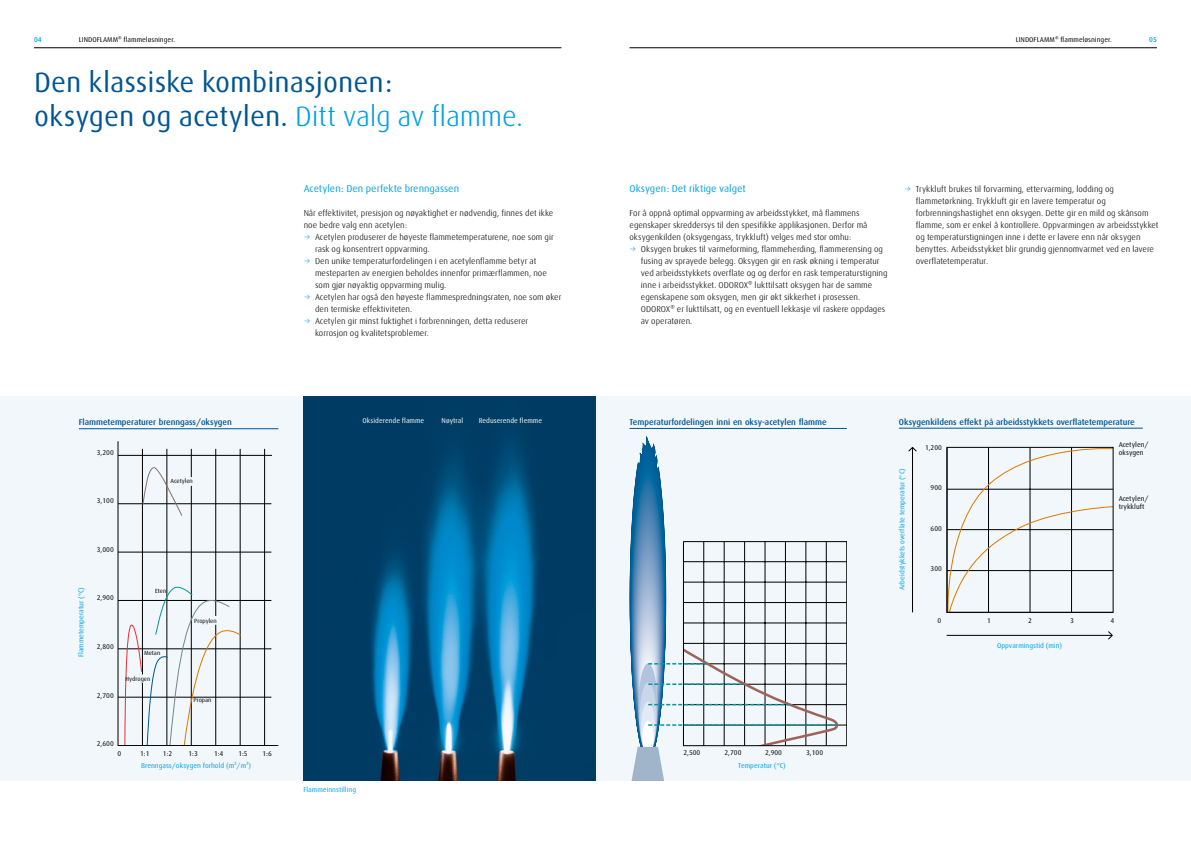
<style>
.page{position:relative;width:1191px;height:842px;background:#fff}
.page>*{position:absolute;margin:0;border:0;box-sizing:border-box;transform-origin:0 0}
.t1{font:28px/33.6px "Linde Dax Global";color:#005691}
.t2{font:10px "Linde Dax Global";color:#009fe3}
.t3{font:300 8.5px/12px "Linde Dax Global";color:#000}
.t4{font:500 8.5px "Linde Dax Global";color:#005691}
.t5{font:7px/8.1px "Linde Dax Global";color:#000}
.t6{font:7px "Linde Dax Global";color:#009fe3}
.t7{font:7px "Linde Dax Global";color:#fff}
.t8{font:500 7px "Linde Dax Global";color:#009fe3}
.t9{font:6px "Linde Dax Global";color:#000}
.s1{font-weight:300;color:#009fe3}
.s2{color:#009fe3}
</style>
<div class="page">
<div style="left:0;top:396px;width:1191px;height:384px;background:#f1f7fa"></div>
<hr style="left:34px;top:48px;width:527px;height:1px;background:#000">
<hr style="left:629px;top:48px;width:528px;height:1px;background:#000">
<img style="left:303px;top:396px;width:292px;height:384px">
<svg style="left:629px;top:436px;width:218px;height:344px"></svg>
<svg style="left:117px;top:441px;width:161px;height:305px"></svg>
<hr style="left:264px;top:449px;width:1px;height:296px;background:#000">
<hr style="left:912px;top:447px;width:1px;height:165px;background:#000">
<svg style="left:908px;top:447px;width:9px;height:5px"></svg>
<hr style="left:946px;top:635px;width:166px;height:1px;background:#000">
<svg style="left:1107px;top:631px;width:6px;height:8px"></svg>
<svg style="left:946px;top:447px;width:167px;height:166px"></svg>
<hr style="left:79px;top:428px;width:199px;height:1px;background:#005691">
<hr style="left:629px;top:428px;width:218px;height:1px;background:#005691">
<hr style="left:899px;top:428px;width:243px;height:1px;background:#005691">
<p class="t8" style="left:34px;top:35px;width:9px">04</p>
<p class="t5" style="left:79px;top:35px;width:98px">LINDOFLAMM® flammeløsninger.</p>
<h1 class="t1" style="left:34px;top:66px;width:490px">Den klassiske kombinasjonen:<br>oksygen og acetylen. <span class="s1">Ditt valg av flamme.</span></h1>
<p class="t4" style="left:79px;top:417px;width:154px">Flammetemperaturer brenngass/oksygen</p>
<p class="t5" style="left:97px;top:448px;width:19px">3,200</p>
<p class="t5" style="left:97px;top:497px;width:19px">3,100</p>
<p class="t9" style="left:171px;top:478px;width:24px">Acetylen</p>
<p class="t5" style="left:97px;top:545px;width:19px">3,000</p>
<p class="t6" style="left:77px;top:657px;width:72px;rotate:-90deg">Flammetemperatur (°C)</p>
<p class="t5" style="left:97px;top:594px;width:18px">2,900</p>
<p class="t5" style="left:97px;top:643px;width:18px">2,800</p>
<p class="t5" style="left:97px;top:691px;width:18px">2,700</p>
<p class="t9" style="left:155px;top:588px;width:13px">Eten</p>
<p class="t9" style="left:144px;top:650px;width:18px">Metan</p>
<p class="t9" style="left:126px;top:675px;width:26px">Hydrogen</p>
<p class="t9" style="left:194px;top:617px;width:24px">Propylen</p>
<p class="t9" style="left:194px;top:696px;width:19px">Propan</p>
<p class="t5" style="left:97px;top:740px;width:18px">2,600</p>
<p class="t5" style="left:118px;top:750px;width:5px">0</p>
<p class="t5" style="left:140px;top:750px;width:11px">1:1</p>
<p class="t5" style="left:163px;top:750px;width:11px">1:2</p>
<p class="t5" style="left:188px;top:750px;width:11px">1:3</p>
<p class="t5" style="left:214px;top:750px;width:11px">1:4</p>
<p class="t5" style="left:238px;top:750px;width:11px">1:5</p>
<p class="t5" style="left:262px;top:750px;width:11px">1:6</p>
<p class="t6" style="left:141px;top:761px;width:111px">Brenngass/oksygen forhold (m³/m³)</p>
<p class="t2" style="left:304px;top:183px;width:157px">Acetylen: Den perfekte brenngassen</p>
<p class="t3" style="left:304px;top:207px;width:251px">Når effektivitet, presisjon og nøyaktighet er nødvendig, finnes det ikke noe bedre valg enn acetylen:</p>
<p class="t3" style="left:315px;top:231px;width:240px;text-indent:-11px"><span class="s2">→</span> Acetylen produserer de høyeste flammetemperaturene, noe som gir rask og konsentrert oppvarming.</p>
<p class="t3" style="left:315px;top:255px;width:233px;text-indent:-11px"><span class="s2">→</span> Den unike temperaturfordelingen i en acetylenflamme betyr at mesteparten av energien beholdes innenfor primærflammen, noe som gjør nøyaktig oppvarming mulig.</p>
<p class="t3" style="left:315px;top:291px;width:248px;text-indent:-11px"><span class="s2">→</span> Acetylen har også den høyeste flammespredningsraten, noe som øker den termiske effektiviteten.</p>
<p class="t3" style="left:315px;top:315px;width:215px;text-indent:-11px"><span class="s2">→</span> Acetylen gir minst fuktighet i forbrenningen, detta reduserer korrosjon og kvalitetsproblemer.</p>
<p class="t7" style="left:362px;top:417px;width:63px">Oksiderende flamme</p>
<p class="t7" style="left:441px;top:417px;width:23px">Nøytral</p>
<p class="t7" style="left:479px;top:417px;width:65px">Reduserende flemme</p>
<p class="t6" style="left:303px;top:785px;width:54px">Flammeinnstilling</p>
<p class="t5" style="left:1015px;top:35px;width:98px">LINDOFLAMM® flammeløsninger.</p>
<p class="t8" style="left:1149px;top:35px;width:9px">05</p>
<p class="t2" style="left:629px;top:183px;width:118px">Oksygen: Det riktige valget</p>
<p class="t3" style="left:629px;top:207px;width:239px">For å oppnå optimal oppvarming av arbeidsstykket, må flammens egenskaper skreddersys til den spesifikke applikasjonen. Derfor må oksygenkilden (oksygengass, trykkluft) velges med stor omhu:</p>
<p class="t3" style="left:641px;top:243px;width:248px;text-indent:-11px"><span class="s2">→</span> Oksygen brukes til varmeforming, flammeherding, flammerensing og fusing av sprayede belegg. Oksygen gir en rask økning i temperatur ved arbeidsstykkets overflate og og derfor en rask temperaturstigning inne i arbeidsstykket. ODOROX® lukttilsatt oksygen har de samme egenskapene som oksygen, men gir økt sikkerhet i prosessen.<br>ODOROX® er lukttilsatt, og en eventuell lekkasje vil raskere oppdages av operatøren.</p>
<p class="t3" style="left:916px;top:183px;width:244px;text-indent:-11px"><span class="s2">→</span> Trykkluft brukes til forvarming, ettervarming, lodding og flammetørkning. Trykkluft gir en lavere temperatur og forbrenningshastighet enn oksygen. Dette gir en mild og skånsom flamme, som er enkel å kontrollere. Oppvarmingen av arbeidsstykket og temperaturstigningen inne i dette er lavere enn når oksygen benyttes. Arbeidsstykket blir grundig gjennomvarmet ved en lavere overflatetemperatur.</p>
<p class="t4" style="left:629px;top:417px;width:199px">Temperaturfordelingen inni en oksy-acetylen flamme</p>
<p class="t4" style="left:899px;top:417px;width:237px">Oksygenkildens effekt på arbeidsstykkets overflatetemperature</p>
<p class="t6" style="left:898px;top:590px;width:123px;rotate:-90deg">Arbeidstykkets overflate temperatur (°C)</p>
<p class="t5" style="left:925px;top:443px;width:18px">1,200</p>
<p class="t5" style="left:930px;top:484px;width:13px">900</p>
<p class="t5" style="left:930px;top:524px;width:13px">600</p>
<p class="t5" style="left:930px;top:565px;width:13px">300</p>
<p class="t5" style="left:1118px;top:440px;width:31px">Acetylen/ oksygen</p>
<p class="t5" style="left:1118px;top:495px;width:31px">Acetylen/ trykkluft</p>
<p class="t5" style="left:937px;top:616px;width:5px">0</p>
<p class="t5" style="left:987px;top:616px;width:5px">1</p>
<p class="t5" style="left:1028px;top:616px;width:5px">2</p>
<p class="t5" style="left:1070px;top:616px;width:5px">3</p>
<p class="t5" style="left:1110px;top:616px;width:5px">4</p>
<p class="t6" style="left:997px;top:641px;width:67px">Oppvarmingstid (min)</p>
<p class="t5" style="left:683px;top:749px;width:18px">2,500</p>
<p class="t5" style="left:724px;top:749px;width:18px">2,700</p>
<p class="t5" style="left:765px;top:749px;width:18px">2,900</p>
<p class="t5" style="left:806px;top:749px;width:19px">3,100</p>
<p class="t6" style="left:738px;top:761px;width:49px">Temperatur (°C)</p>
</div>
